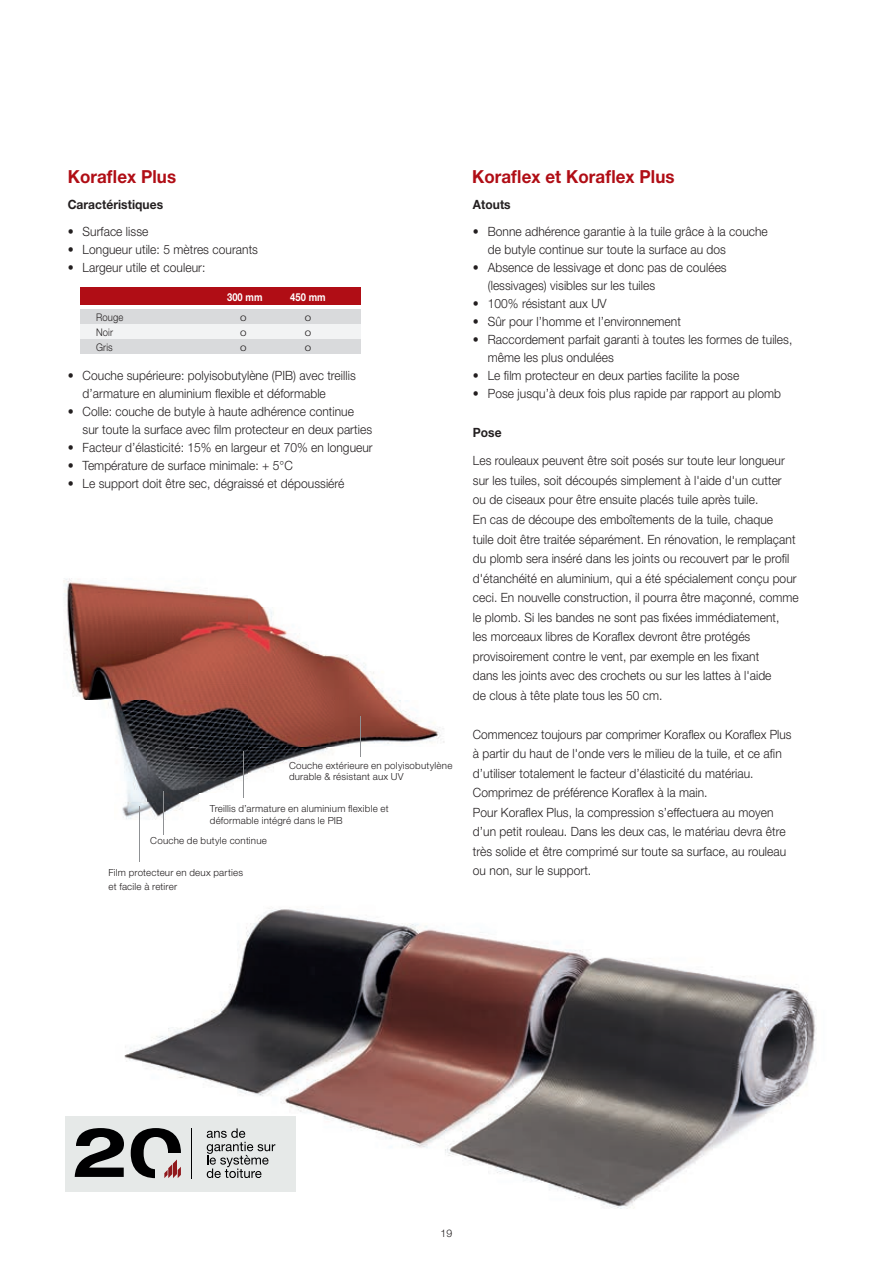
<style>
.page{position:relative;width:893px;height:1263px;background:#fff}
.page>*{position:absolute;margin:0;border:0;box-sizing:border-box;transform-origin:0 0}
.t1{font:700 expanded 68.55px "Helvetica Neue LT Std";color:#000001}
.t2{font:700 18px "Helvetica Neue LT Std";letter-spacing:.005em;color:#b00d15;scale:.94 1}
.t3{font:300 12.75px/19.5px "Helvetica Neue LT Std";letter-spacing:.005em;color:#231f20;scale:.94 1}
.t4{font:300 12.75px/19.5px "Helvetica Neue LT Std";letter-spacing:.005em;color:#231f20;scale:.93 1}
.t5{font:700 12.75px "Helvetica Neue LT Std";letter-spacing:.005em;color:#231f20;scale:.94 1}
.t6{font:700 10.95px "Helvetica Neue LT Std";letter-spacing:.01em;color:#fff;scale:.85 1}
.t7{font:300 10.5px "Helvetica Neue LT Std";letter-spacing:.01em;color:#231f20;scale:.9 1}
.t8{font:300 10.5px "Helvetica Neue LT Std";letter-spacing:.01em;color:#231f20;scale:1.1 1}
.t9{font:300 10.5px "Helvetica Neue LT Std";letter-spacing:.01em;color:#231f20}
.t10{font:300 9.75px/11.7px "Helvetica Neue LT Std";letter-spacing:.02em;color:#231f20}
</style>
<div class="page">
<img style="left:114px;top:861px;width:703px;height:347px">
<div style="left:80px;top:288px;width:281px;height:17px;background:#b00d15"></div>
<div style="left:80px;top:339px;width:281px;height:14px;background:#d9dadc"></div>
<div style="left:80px;top:309px;width:281px;height:14px;background:#d9dadc"></div>
<div style="left:80px;top:324px;width:281px;height:15px;background:#f2f3f4"></div>
<img style="left:63px;top:578px;width:381px;height:215px">
<img style="left:127px;top:793px;width:20px;height:9px">
<img style="left:147px;top:793px;width:97px;height:9px">
<img style="left:122px;top:802px;width:61px;height:33px">
<hr style="left:139px;top:806px;width:1px;height:55px;background:#8f9194">
<hr style="left:360px;top:715px;width:1px;height:41px;background:#8f9194">
<hr style="left:163px;top:790px;width:1px;height:44px;background:#8f9194">
<hr style="left:242px;top:750px;width:1px;height:47px;background:#8f9194">
<div style="left:66px;top:1116px;width:230px;height:75px;background:#e6e9e8"></div>
<hr style="left:191px;top:1127px;width:1px;height:51px;background:#000001">
<svg style="left:164px;top:1159px;width:17px;height:18px"></svg>
<svg style="left:207px;top:1128px;width:68px;height:49px"></svg>
<h2 class="t2" style="left:68px;top:165px;width:117px">Koraflex Plus</h2>
<h2 class="t2" style="left:472px;top:165px;width:217px">Koraflex et Koraflex Plus</h2>
<p class="t5" style="left:68px;top:196px;width:103px">Caractéristiques</p>
<p class="t3" style="left:68px;top:221px;width:87px">• Surface lisse</p>
<p class="t3" style="left:68px;top:239px;width:204px">• Longueur utile: 5 mètres courants</p>
<p class="t3" style="left:68px;top:257px;width:148px">• Largeur utile et couleur:</p>
<p class="t5" style="left:472px;top:196px;width:42px">Atouts</p>
<p class="t3" style="left:487px;top:222px;width:299px;line-height:18px;text-indent:-15px">• Bonne adhérence garantie à la tuile grâce à la couche de butyle continue sur toute la surface au dos</p>
<p class="t3" style="left:487px;top:258px;width:255px;line-height:18px;text-indent:-15px">• Absence de lessivage et donc pas de coulées (lessivages) visibles sur les tuiles</p>
<p class="t3" style="left:472px;top:293px;width:144px">• 100% résistant aux UV</p>
<p class="t3" style="left:472px;top:311px;width:223px">• Sûr pour l’homme et l’environnement</p>
<p class="t3" style="left:487px;top:330px;width:325px;line-height:18px;text-indent:-15px">• Raccordement parfait garanti à toutes les formes de tuiles, même les plus ondulées</p>
<p class="t3" style="left:472px;top:365px;width:285px">• Le film protecteur en deux parties facilite la pose</p>
<p class="t3" style="left:472px;top:383px;width:329px">• Pose jusqu’à deux fois plus rapide par rapport au plomb</p>
<p class="t5" style="left:472px;top:424px;width:32px">Pose</p>
<p class="t3" style="left:472px;top:451px;width:348px">Les rouleaux peuvent être soit posés sur toute leur longueur sur les tuiles, soit découpés simplement à l'aide d'un cutter<br>ou de ciseaux pour être ensuite placés tuile après tuile.<br>En cas de découpe des emboîtements de la tuile, chaque<br>tuile doit être traitée séparément. En rénovation, le remplaçant du plomb sera inséré dans les joints ou recouvert par le profil d'étanchéité en aluminium, qui a été spécialement conçu pour ceci. En nouvelle construction, il pourra être maçonné, comme le plomb. Si les bandes ne sont pas fixées immédiatement,<br>les morceaux libres de Koraflex devront être protégés provisoirement contre le vent, par exemple en les fixant<br>dans les joints avec des crochets ou sur les lattes à l'aide<br>de clous à tête plate tous les 50 cm.</p>
<p class="t4" style="left:472px;top:724px;width:344px">Commencez toujours par comprimer Koraflex ou Koraflex Plus à partir du haut de l'onde vers le milieu de la tuile, et ce afin d’utiliser totalement le facteur d’élasticité du matériau.<br>Comprimez de préférence Koraflex à la main.<br>Pour Koraflex Plus, la compression s’effectuera au moyen d’un petit rouleau. Dans les deux cas, le matériau devra être très solide et être comprimé sur toute sa surface, au rouleau ou non, sur le support.</p>
<p class="t6" style="left:227px;top:290px;width:43px">300 mm</p>
<p class="t6" style="left:290px;top:290px;width:43px">450 mm</p>
<p class="t7" style="left:96px;top:310px;width:32px">Rouge</p>
<p class="t8" style="left:240px;top:310px;width:7px">o</p>
<p class="t8" style="left:304px;top:310px;width:7px">o</p>
<p class="t7" style="left:96px;top:325px;width:20px">Noir</p>
<p class="t8" style="left:240px;top:325px;width:7px">o</p>
<p class="t8" style="left:304px;top:325px;width:7px">o</p>
<p class="t7" style="left:96px;top:340px;width:20px">Gris</p>
<p class="t8" style="left:240px;top:340px;width:7px">o</p>
<p class="t8" style="left:304px;top:340px;width:7px">o</p>
<p class="t3" style="left:83px;top:366px;width:292px;line-height:18px;text-indent:-15px">• Couche supérieure: polyisobutylène (PIB) avec treillis d’armature en aluminium flexible et déformable</p>
<p class="t3" style="left:83px;top:402px;width:309px;line-height:18px;text-indent:-15px">• Colle: couche de butyle à haute adhérence continue sur toute la surface avec film protecteur en deux parties</p>
<p class="t3" style="left:68px;top:437px;width:326px">• Facteur d’élasticité: 15% en largeur et 70% en longueur</p>
<p class="t3" style="left:68px;top:455px;width:241px">• Température de surface minimale: + 5°C</p>
<p class="t3" style="left:68px;top:473px;width:296px">• Le support doit être sec, dégraissé et dépoussiéré</p>
<p class="t10" style="left:289px;top:759px;width:165px">Couche extérieure en polyisobutylène durable &amp; résistant aux UV</p>
<p class="t10" style="left:210px;top:802px;width:180px">Treillis d’armature en aluminium flexible et déformable intégré dans le PIB</p>
<p class="t10" style="left:150px;top:834px;width:118px">Couche de butyle continue</p>
<p class="t10" style="left:108px;top:864px;width:136px;line-height:14px">Film protecteur en deux parties et facile à retirer</p>
<h1 class="t1" style="left:72px;top:1109px;width:113px">20</h1>
<p class="t9" style="left:440px;top:1226px;width:13px">19</p>
</div>
